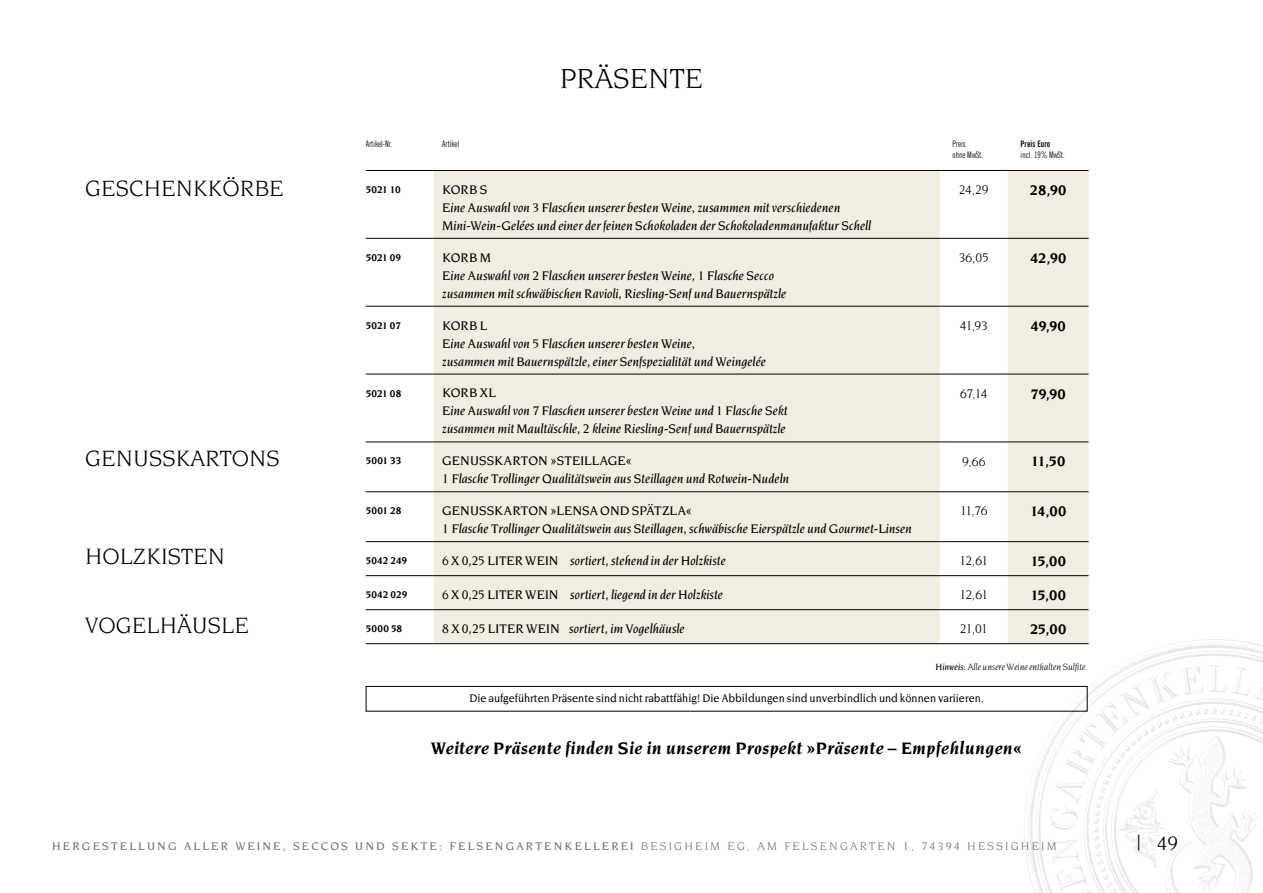
<style>
.page{position:relative;width:1263px;height:893px;background:#fff}
.page>*{position:absolute;margin:0;border:0;box-sizing:border-box;transform-origin:0 0}
.t1{font:30px "Novarese";color:#000}
.t2{font:24px "Novarese";color:#000}
.t3{font:21px "Novarese";color:#000}
.t4{font:italic 700 18px "Novarese";letter-spacing:.02em;color:#000}
.t5{font:700 15px "Novarese";letter-spacing:-.01em;color:#000}
.t6{font:italic 500 13.5px/18px "Novarese";color:#000}
.t7{font:500 13.5px "Novarese";letter-spacing:.005em;color:#000}
.t8{font:13.5px "Novarese";letter-spacing:-.045em;color:#000}
.t9{font:500 12px "Novarese";letter-spacing:.18em;color:#706f6f}
.t10{font:500 12px "Novarese";color:#000;scale:.92 1}
.t11{font:700 10.5px "Novarese";color:#000}
.t12{font:italic 9.75px "Novarese";color:#000}
.t13{font:extra-condensed 9px/10.8px "News Gothic BT";letter-spacing:.01em;color:#000}
.t14{font:700 extra-condensed 9px "News Gothic BT";letter-spacing:.01em;color:#000}
.s1{font-style:normal}
.s2{font-weight:500}
.s3{font-weight:400}
</style>
<div class="page">
<img style="left:1022px;top:639px;width:241px;height:254px">
<svg style="left:434px;top:171px;width:655px;height:472px;fill:#f1ede1"></svg>
<hr style="left:366px;top:170px;width:68px;height:1px;background:#000">
<hr style="left:434px;top:170px;width:506px;height:1px;background:#000">
<hr style="left:940px;top:170px;width:68px;height:1px;background:#000">
<hr style="left:1008px;top:170px;width:81px;height:1px;background:#000">
<hr style="left:366px;top:238px;width:68px;height:1px;background:#000">
<hr style="left:434px;top:238px;width:506px;height:1px;background:#000">
<hr style="left:940px;top:238px;width:68px;height:1px;background:#000">
<hr style="left:1008px;top:238px;width:81px;height:1px;background:#000">
<hr style="left:366px;top:306px;width:68px;height:1px;background:#000">
<hr style="left:434px;top:306px;width:506px;height:1px;background:#000">
<hr style="left:940px;top:306px;width:68px;height:1px;background:#000">
<hr style="left:1008px;top:306px;width:81px;height:1px;background:#000">
<hr style="left:366px;top:374px;width:68px;height:1px;background:#000">
<hr style="left:434px;top:374px;width:506px;height:1px;background:#000">
<hr style="left:940px;top:374px;width:68px;height:1px;background:#000">
<hr style="left:1008px;top:374px;width:81px;height:1px;background:#000">
<hr style="left:366px;top:442px;width:68px;height:1px;background:#000">
<hr style="left:434px;top:442px;width:506px;height:1px;background:#000">
<hr style="left:940px;top:442px;width:68px;height:1px;background:#000">
<hr style="left:1008px;top:442px;width:81px;height:1px;background:#000">
<hr style="left:366px;top:491px;width:68px;height:1px;background:#000">
<hr style="left:434px;top:491px;width:506px;height:1px;background:#000">
<hr style="left:940px;top:491px;width:68px;height:1px;background:#000">
<hr style="left:1008px;top:491px;width:81px;height:1px;background:#000">
<hr style="left:366px;top:541px;width:68px;height:1px;background:#000">
<hr style="left:434px;top:541px;width:506px;height:1px;background:#000">
<hr style="left:940px;top:541px;width:68px;height:1px;background:#000">
<hr style="left:1008px;top:541px;width:81px;height:1px;background:#000">
<hr style="left:366px;top:575px;width:68px;height:1px;background:#000">
<hr style="left:434px;top:575px;width:506px;height:1px;background:#000">
<hr style="left:940px;top:575px;width:68px;height:1px;background:#000">
<hr style="left:1008px;top:575px;width:81px;height:1px;background:#000">
<hr style="left:366px;top:609px;width:68px;height:1px;background:#000">
<hr style="left:434px;top:609px;width:506px;height:1px;background:#000">
<hr style="left:940px;top:609px;width:68px;height:1px;background:#000">
<hr style="left:1008px;top:609px;width:81px;height:1px;background:#000">
<hr style="left:366px;top:643px;width:68px;height:1px;background:#000">
<hr style="left:434px;top:643px;width:506px;height:1px;background:#000">
<hr style="left:940px;top:643px;width:68px;height:1px;background:#000">
<hr style="left:1008px;top:643px;width:81px;height:1px;background:#000">
<div style="left:366px;top:686px;width:721px;height:25px;border:1px solid #000"></div>
<h1 class="t1" style="left:560px;top:62px;width:145px">PRÄSENTE</h1>
<h2 class="t2" style="left:85px;top:175px;width:200px">GESCHENKKÖRBE</h2>
<h2 class="t2" style="left:85px;top:445px;width:196px">GENUSSKARTONS</h2>
<h2 class="t2" style="left:85px;top:543px;width:142px">HOLZKISTEN</h2>
<h2 class="t2" style="left:85px;top:612px;width:166px">VOGELHÄUSLE</h2>
<p class="t13" style="left:366px;top:139px;width:28px">Artikel-Nr.</p>
<p class="t13" style="left:442px;top:139px;width:19px">Artikel</p>
<p class="t13" style="left:952px;top:139px;width:32px">Preis<br>ohne MwSt.</p>
<p class="t14" style="left:1020px;top:139px;width:31px">Preis Euro</p>
<p class="t13" style="left:1020px;top:149px;width:46px">incl. 19% MwSt.</p>
<p class="t11" style="left:366px;top:184px;width:37px">5021 10</p>
<p class="t7" style="left:442px;top:182px;width:46px">KORB S</p>
<p class="t6" style="left:442px;top:198px;width:430px">Eine Auswahl von 3 Flaschen unserer besten Weine, zusammen mit verschiedenen<br>Mini-Wein-Gelées und einer der feinen Schokoladen der Schokoladenmanufaktur Schell</p>
<p class="t11" style="left:366px;top:251px;width:37px">5021 09</p>
<p class="t7" style="left:442px;top:250px;width:50px">KORB M</p>
<p class="t6" style="left:442px;top:266px;width:346px">Eine Auswahl von 2 Flaschen unserer besten Weine, 1 Flasche Secco zusammen mit schwäbischen Ravioli, Riesling-Senf und Bauernspätzle</p>
<p class="t11" style="left:366px;top:319px;width:37px">5021 07</p>
<p class="t7" style="left:442px;top:318px;width:46px">KORB L</p>
<p class="t6" style="left:442px;top:334px;width:325px">Eine Auswahl von 5 Flaschen unserer besten Weine,<br>zusammen mit Bauernspätzle, einer Senfspezialität und Weingelée</p>
<p class="t11" style="left:366px;top:387px;width:37px">5021 08</p>
<p class="t7" style="left:442px;top:386px;width:55px">KORB XL</p>
<p class="t6" style="left:442px;top:402px;width:347px">Eine Auswahl von 7 Flaschen unserer besten Weine und 1 Flasche Sekt zusammen mit Maultäschle, 2 kleine Riesling-Senf und Bauernspätzle</p>
<p class="t11" style="left:366px;top:455px;width:37px">5001 33</p>
<p class="t7" style="left:442px;top:453px;width:192px">GENUSSKARTON »STEILLAGE«</p>
<p class="t6" style="left:442px;top:470px;width:349px">1 Flasche Trollinger Qualitätswein aus Steillagen und Rotwein-Nudeln</p>
<p class="t11" style="left:366px;top:505px;width:37px">5001 28</p>
<p class="t7" style="left:442px;top:503px;width:251px">GENUSSKARTON »LENSA OND SPÄTZLA«</p>
<p class="t6" style="left:442px;top:520px;width:471px">1 Flasche Trollinger Qualitätswein aus Steillagen, schwäbische Eierspätzle und Gourmet-Linsen</p>
<p class="t8" style="left:959px;top:182px;width:31px">24,29</p>
<p class="t5" style="left:1030px;top:182px;width:38px">28,90</p>
<p class="t8" style="left:959px;top:250px;width:32px">36,05</p>
<p class="t5" style="left:1030px;top:249px;width:38px">42,90</p>
<p class="t8" style="left:960px;top:318px;width:29px">41,93</p>
<p class="t5" style="left:1030px;top:317px;width:37px">49,90</p>
<p class="t8" style="left:960px;top:386px;width:29px">67,14</p>
<p class="t5" style="left:1030px;top:385px;width:37px">79,90</p>
<p class="t8" style="left:962px;top:454px;width:25px">9,66</p>
<p class="t5" style="left:1031px;top:453px;width:36px">11,50</p>
<p class="t8" style="left:960px;top:504px;width:29px">11,76</p>
<p class="t5" style="left:1030px;top:503px;width:38px">14,00</p>
<p class="t11" style="left:366px;top:555px;width:43px">5042 249</p>
<p class="t6" style="left:442px;top:552px;width:285px"><span class="s1">6 X 0,25 LITER WEIN</span> sortiert, stehend in der Holzkiste</p>
<p class="t8" style="left:959px;top:554px;width:30px">12,61</p>
<p class="t5" style="left:1030px;top:553px;width:37px">15,00</p>
<p class="t11" style="left:366px;top:589px;width:43px">5042 029</p>
<p class="t6" style="left:442px;top:586px;width:282px"><span class="s1">6 X 0,25 LITER WEIN</span> sortiert, liegend in der Holzkiste</p>
<p class="t8" style="left:959px;top:588px;width:30px">12,61</p>
<p class="t5" style="left:1030px;top:587px;width:37px">15,00</p>
<p class="t11" style="left:366px;top:623px;width:38px">5000 58</p>
<p class="t6" style="left:442px;top:620px;width:244px"><span class="s1">8 X 0,25 LITER WEIN</span> sortiert, im Vogelhäusle</p>
<p class="t8" style="left:960px;top:622px;width:30px">21,01</p>
<p class="t5" style="left:1030px;top:621px;width:38px">25,00</p>
<p class="t12" style="left:935px;top:661px;width:154px"><span class="s2">Hinweis:</span> Alle unsere Weine enthalten Sulfite.</p>
<p class="t10" style="left:469px;top:691px;width:561px">Die aufgeführten Präsente sind nicht rabattfähig! Die Abbildungen sind unverbindlich und können variieren.</p>
<h3 class="t4" style="left:431px;top:738px;width:592px">Weitere Präsente finden Sie in unserem Prospekt »Präsente – Empfehlungen«</h3>
<p class="t9" style="left:52px;top:840px;width:1006px">HERGESTELLUNG ALLER WEINE, SECCOS UND SEKTE: FELSENGARTENKELLEREI <span class="s3">BESIGHEIM EG, AM FELSENGARTEN 1, 74394 HESSIGHEIM</span></p>
<h3 class="t3" style="left:1136px;top:832px;width:43px">| 49</h3>
</div>
